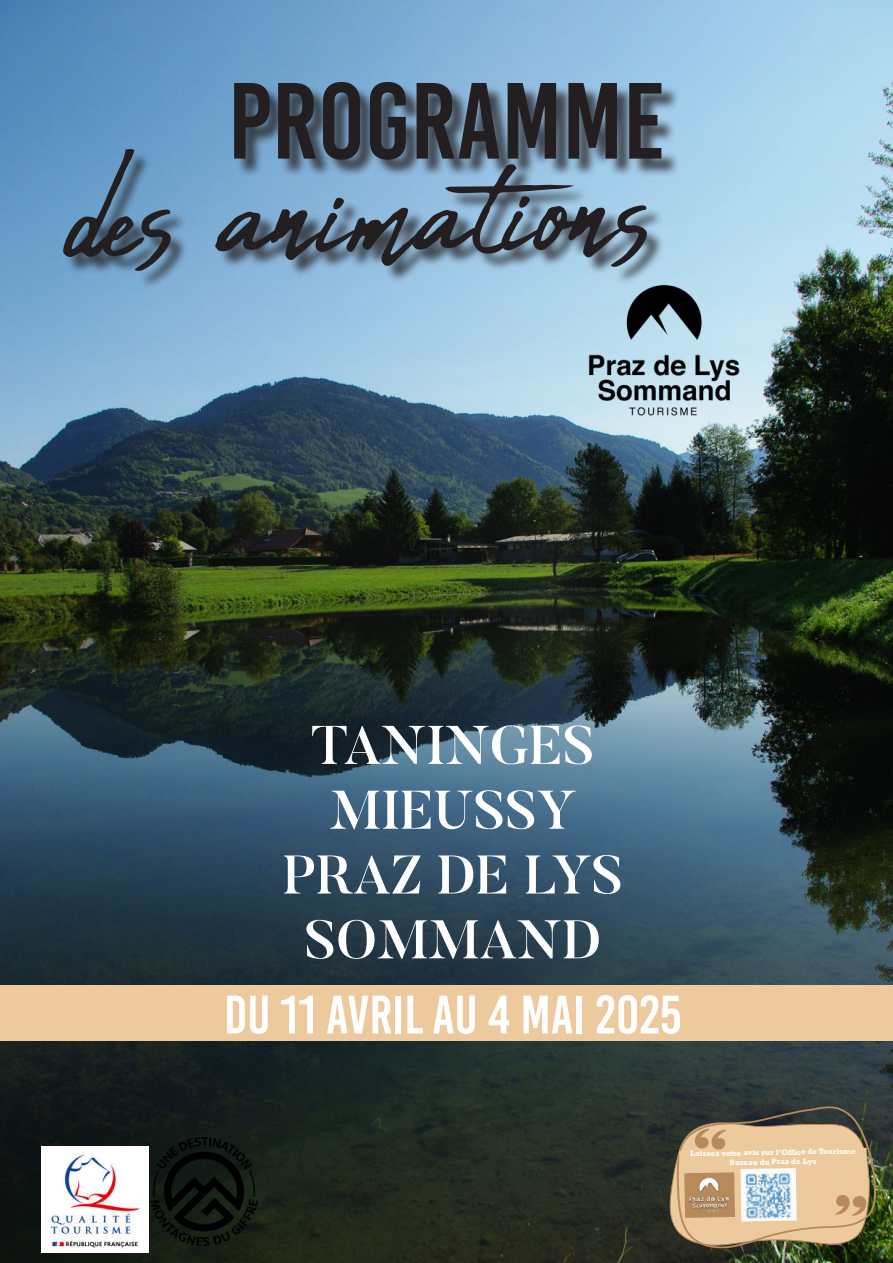
<style>
.page{position:relative;width:893px;height:1263px;background:#fff}
.page>*{position:absolute;margin:0;border:0;box-sizing:border-box;transform-origin:0 0}
.t1{font:204.3px "Abuget";color:#231f20}
.t2{font:108px "Bebas Kai";color:#231f20}
.t3{font:500 54px/64.8px "Butler";color:#fff;text-align:center}
.t4{font:54px "Bebas Kai";color:#fff}
.t5{font:700 7.95px/9.4px "Rockwell";color:#fff;text-align:center}
</style>
<div class="page">
<img style="left:1px;top:0;width:892px;height:1263px">
<div style="left:0;top:985px;width:893px;height:56px;background:#edca9e"></div>
<hr style="left:0;top:20px;width:1px;height:34px;background:#edca9e">
<img style="left:41px;top:1147px;width:108px;height:105px">
<div style="left:65px;top:152px;width:600px;height:137px;background:#231f20;opacity:.75"></div>
<div style="left:236px;top:85px;width:444px;height:93px;background:#231f20;opacity:.75"></div>
<img style="left:151px;top:1137px;width:107px;height:109px">
<svg style="left:668px;top:1105px;width:208px;height:143px"></svg>
<img style="left:684px;top:1172px;width:51px;height:46px">
<img style="left:569px;top:266px;width:189px;height:169px">
<h2 class="t2" style="left:228px;top:58px;width:438px">PROGRAMME</h2>
<h1 class="t1" style="left:70px;top:93px;width:587px">des animations</h1>
<h3 class="t3" style="left:283px;top:713px;width:342px">TANINGES<br>MIEUSSY<br>PRAZ DE LYS<br>SOMMAND</h3>
<h3 class="t4" style="left:224px;top:983px;width:459px">DU 11 AVRIL AU 4 MAI 2025</h3>
<p class="t5" style="left:690px;top:1150px;width:167px;rotate:-1deg">Laissez votre avis sur l’Office de Tourisme<br>Bureau du Praz de Lys</p>
</div>
